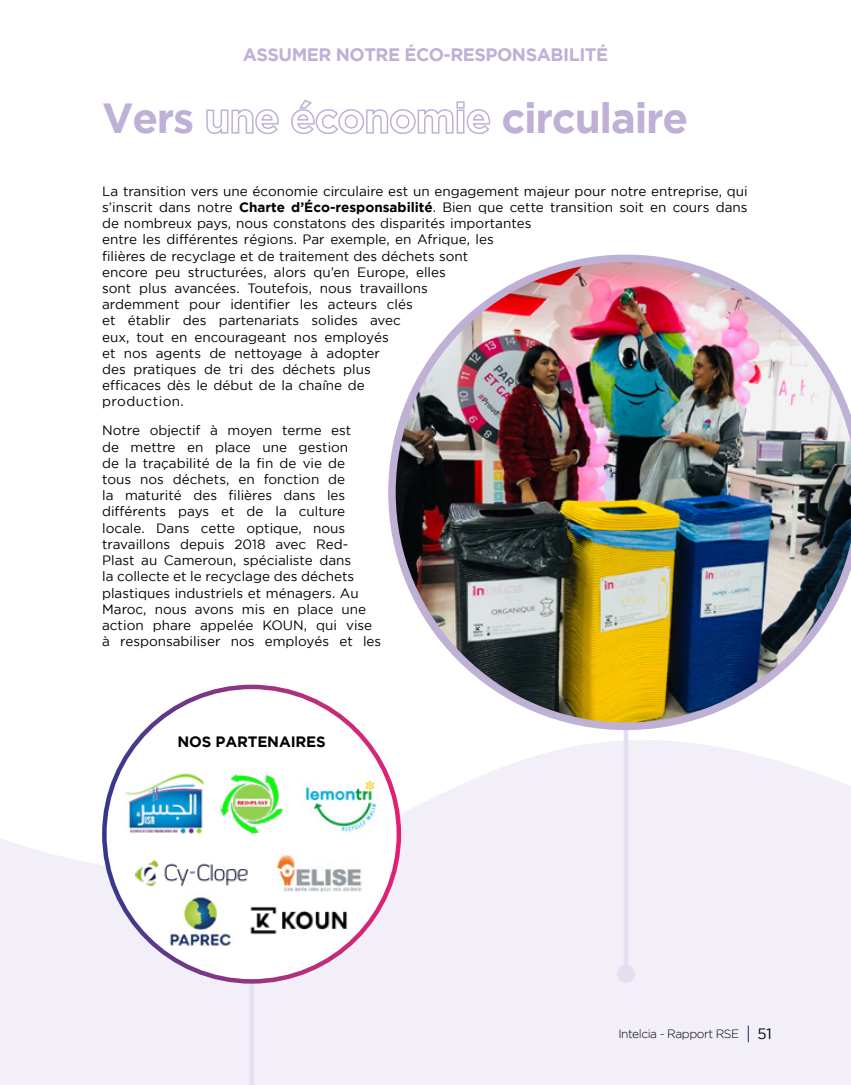
<style>
.page{position:relative;width:851px;height:1085px;background:#fff}
.page>*{position:absolute;margin:0;border:0;box-sizing:border-box;transform-origin:0 0}
.t1{font:700 42px "Gotham";letter-spacing:-.03em;color:#bfb0d6}
.t2{font:700 18px "Gotham";letter-spacing:-.025em;color:#bfb0d6}
.t3{font:700 15px "Gotham";letter-spacing:-.01em;color:#000}
.t4{font:13.5px/16.2px "Gotham";color:#000}
.t5{font:300 12px "Gotham";letter-spacing:-.04em;color:#000}
.s1{font-weight:700}
.s2{font-weight:400;font-size:15px}
</style>
<div class="page">
<svg style="left:1px;top:689px;width:849px;height:395px;fill:#f2eff8"></svg>
<svg style="left:747px;top:1025px;width:1px;height:17px"></svg>
<svg style="left:0;top:838px;width:1px;height:246px"></svg>
<div style="left:249px;top:982px;width:5px;height:102px;background:#e4dff0"></div>
<div style="left:104px;top:686px;width:295px;height:295px;background:#fff;border-radius:50%"></div>
<img style="left:305px;top:780px;width:72px;height:52px">
<img style="left:275px;top:855px;width:87px;height:36px">
<img style="left:250px;top:906px;width:98px;height:29px">
<img style="left:135px;top:860px;width:113px;height:26px">
<img style="left:220px;top:774px;width:63px;height:60px">
<img style="left:170px;top:894px;width:62px;height:52px">
<div style="left:623px;top:726px;width:5px;height:247px;background:#e4dff0"></div>
<div style="left:617px;top:964px;width:18px;height:18px;background:#e4dff0;border-radius:50%"></div>
<img style="left:388px;top:254px;width:462px;height:476px">
<img style="left:125px;top:773px;width:80px;height:61px">
<h2 class="t2" style="left:243px;top:44px;width:367px">ASSUMER NOTRE ÉCO-RESPONSABILITÉ</h2>
<h1 class="t1" style="left:102px;top:94px;width:587px">Vers une économie circulaire</h1>
<p class="t4" style="left:102px;top:183px;width:647px">La transition vers une économie circulaire est un engagement majeur pour notre entreprise, qui s’inscrit dans notre <span class="s1">Charte d’Éco-responsabilité</span>. Bien que cette transition soit en cours dans de nombreux pays, nous constatons des disparités importantes<br>entre les différentes régions. Par exemple, en Afrique, les<br>filières de recyclage et de traitement des déchets sont<br>encore peu structurées, alors qu’en Europe, elles<br>sont plus avancées. Toutefois, nous travaillons<br>ardemment pour identifier les acteurs clés<br>et établir des partenariats solides avec<br>eux, tout en encourageant nos employés<br>et nos agents de nettoyage à adopter<br>des pratiques de tri des déchets plus<br>efficaces dès le début de la chaîne de<br>production.</p>
<p class="t4" style="left:102px;top:422px;width:281px">Notre objectif à moyen terme est<br>de mettre en place une gestion<br>de la traçabilité de la fin de vie de<br>tous nos déchets, en fonction de<br>la maturité des filières dans les différents pays et de la culture locale. Dans cette optique, nous travaillons depuis 2018 avec Red-Plast au Cameroun, spécialiste dans<br>la collecte et le recyclage des déchets plastiques industriels et ménagers. Au Maroc, nous avons mis en place une action phare appelée KOUN, qui vise à responsabiliser nos employés et les</p>
<p class="t3" style="left:177px;top:733px;width:150px">NOS PARTENAIRES</p>
<p class="t5" style="left:618px;top:1027px;width:155px">Intelcia - Rapport RSE <span class="s2">51</span></p>
</div>
